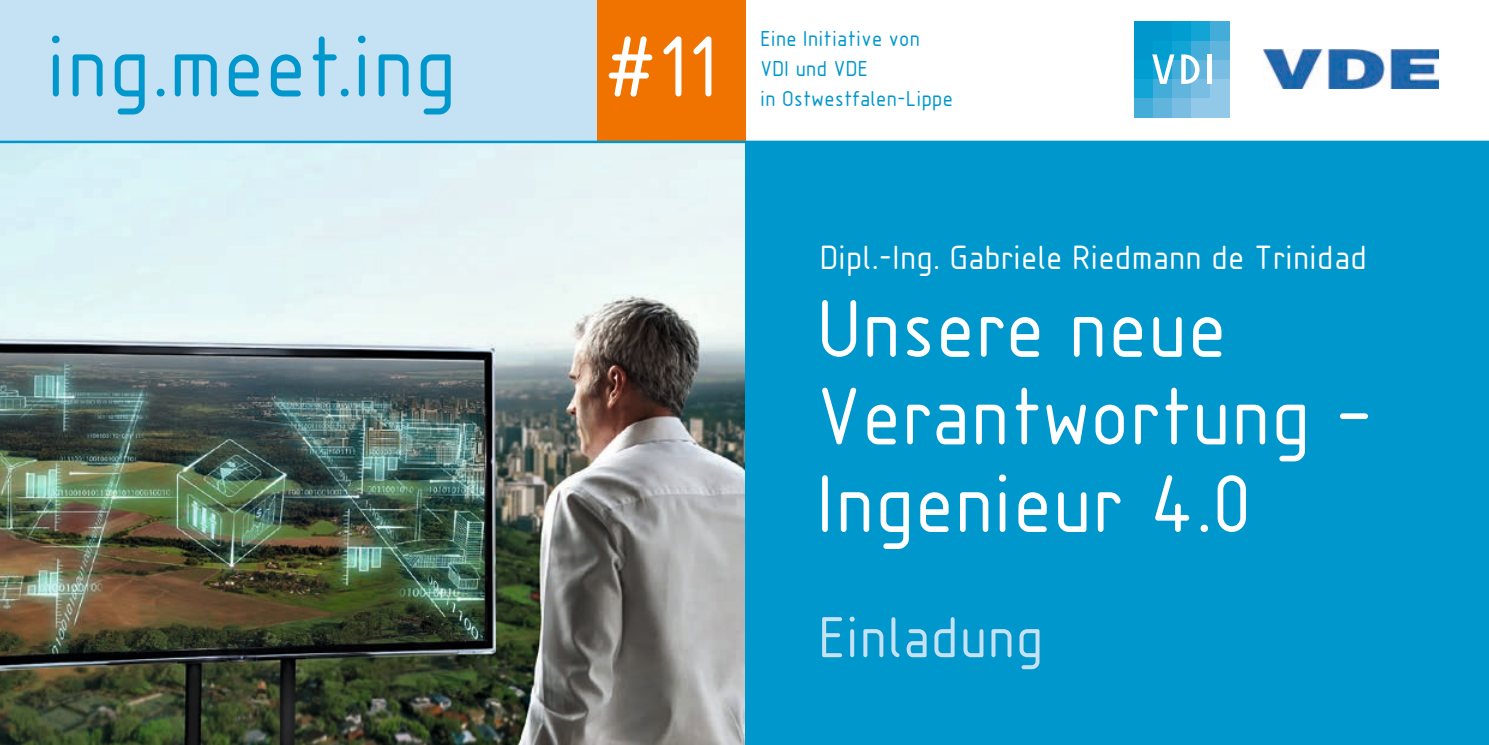
<style>
.page{position:relative;width:1489px;height:745px;background:#fff}
.page>*{position:absolute;margin:0;border:0;box-sizing:border-box;transform-origin:0 0}
.t1{font:90px "Isonorm 3098";letter-spacing:.05em;color:#0097cd}
.t2{font:90px "Isonorm 3098";color:#fff}
.t3{font:85px/87.5px "Isonorm 3098";letter-spacing:.05em;color:#fff}
.t4{font:60px "Isonorm 3098";letter-spacing:.05em;color:#c5e1f4}
.t5{font:35px "Isonorm 3098";letter-spacing:.05em;color:#fff}
.t6{font:22.5px/30px "Isonorm 3098";letter-spacing:.05em;color:#0097cd}
</style>
<div class="page">
<img style="left:0;top:143px;width:746px;height:601px">
<div style="left:0;top:0;width:746px;height:142px;background:#c5e1f4"></div>
<div style="left:597px;top:0;width:149px;height:142px;background:#f07300"></div>
<div style="left:1134px;top:98px;width:19px;height:19px;background:#44acd8"></div>
<div style="left:1153px;top:98px;width:19px;height:19px;background:#61b5dd"></div>
<div style="left:1172px;top:98px;width:19px;height:19px;background:#79bee2"></div>
<div style="left:1191px;top:98px;width:19px;height:19px;background:#92c9e8"></div>
<div style="left:1210px;top:98px;width:19px;height:19px;background:#92c9e8"></div>
<div style="left:1134px;top:79px;width:19px;height:19px;background:#11a4d4"></div>
<div style="left:1153px;top:79px;width:19px;height:19px;background:#44acd8"></div>
<div style="left:1172px;top:79px;width:19px;height:19px;background:#61b5dd"></div>
<div style="left:1191px;top:79px;width:19px;height:19px;background:#79bee2"></div>
<div style="left:1210px;top:79px;width:19px;height:19px;background:#92c9e8"></div>
<div style="left:1134px;top:60px;width:19px;height:19px;background:#009dd0"></div>
<div style="left:1172px;top:60px;width:19px;height:19px;background:#44acd8"></div>
<div style="left:1191px;top:60px;width:19px;height:19px;background:#61b5dd"></div>
<div style="left:1210px;top:60px;width:19px;height:19px;background:#79bee2"></div>
<div style="left:1134px;top:40px;width:19px;height:20px;background:#0097cd"></div>
<div style="left:1153px;top:40px;width:19px;height:20px;background:#009dd0"></div>
<div style="left:1172px;top:40px;width:19px;height:20px;background:#11a4d4"></div>
<div style="left:1191px;top:40px;width:19px;height:20px;background:#44acd8"></div>
<div style="left:1210px;top:40px;width:19px;height:20px;background:#61b5dd"></div>
<div style="left:1134px;top:21px;width:19px;height:19px;background:#0097cd"></div>
<div style="left:1153px;top:21px;width:19px;height:19px;background:#0097cd"></div>
<div style="left:1172px;top:21px;width:19px;height:19px;background:#009dd0"></div>
<div style="left:1191px;top:21px;width:19px;height:19px;background:#11a4d4"></div>
<div style="left:1210px;top:21px;width:19px;height:19px;background:#44acd8"></div>
<svg style="left:1152px;top:54px;width:22px;height:30px"></svg>
<svg style="left:1181px;top:54px;width:18px;height:30px"></svg>
<div style="left:1206px;top:54px;width:5px;height:30px;background:#fff"></div>
<img style="left:1263px;top:50px;width:175px;height:39px">
<div style="left:746px;top:142px;width:742px;height:602px;background:#0097cd"></div>
<hr style="left:0;top:140px;width:1488px;height:3px;background:#0097cd">
<h1 class="t1" style="left:53px;top:21px;width:407px">ing.meet.ing</h1>
<h1 class="t2" style="left:609px;top:21px;width:111px">#11</h1>
<p class="t6" style="left:761px;top:24px;width:193px">Eine Initiative von<br>VDI und VDE<br>in Ostwestfalen-Lippe</p>
<h3 class="t5" style="left:822px;top:240px;width:547px">Dipl.-Ing. Gabriele Riedmann de Trinidad</h3>
<h2 class="t3" style="left:822px;top:286px;width:554px">Unsere neue<br>Verantwortung –<br>Ingenieur 4.0</h2>
<h3 class="t4" style="left:822px;top:606px;width:224px">Einladung</h3>
</div>
